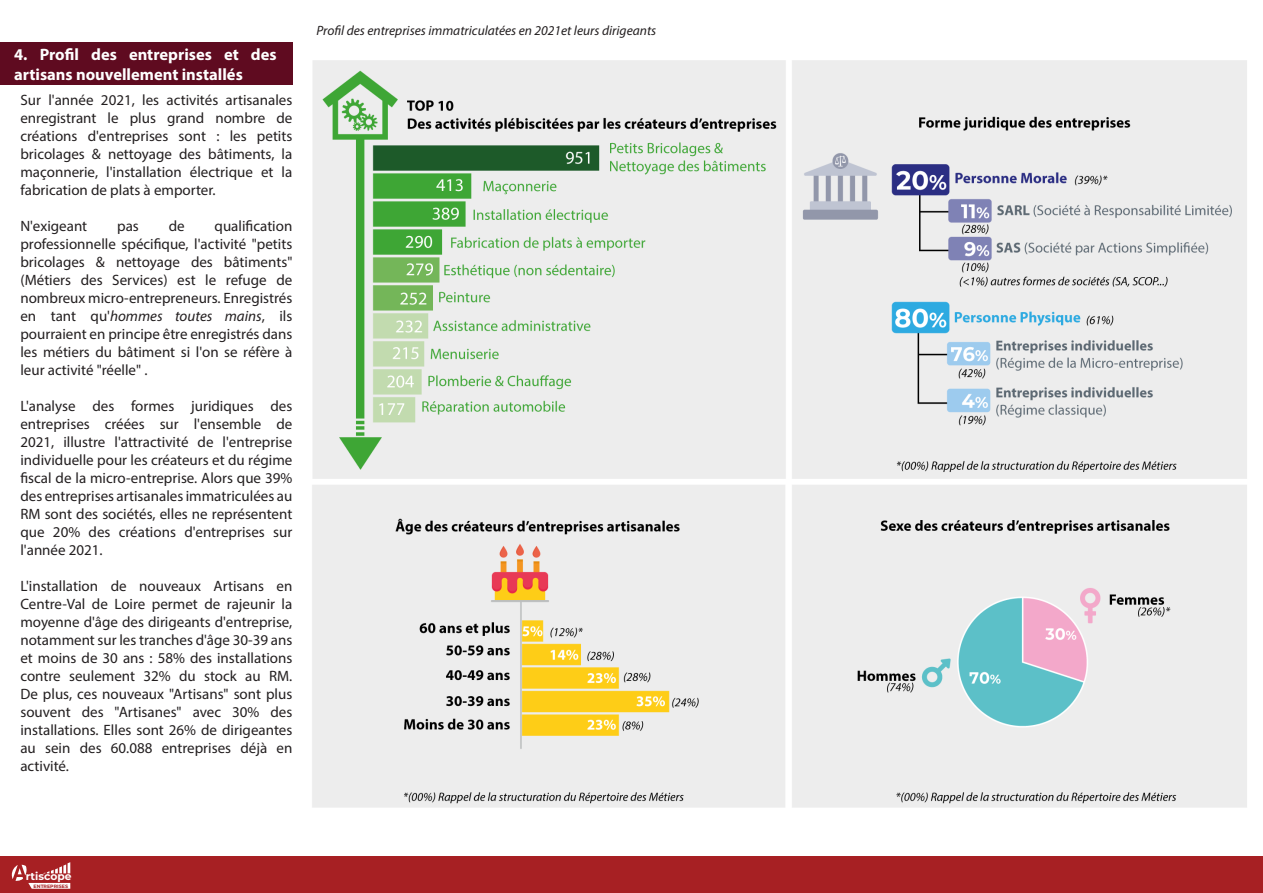
<style>
.page{position:relative;width:1263px;height:893px;background:#fff}
.page>*{position:absolute;margin:0;border:0;box-sizing:border-box;transform-origin:0 0}
.t1{font:700 16.5px/19.8px "Myriad Pro";color:#fff}
.Style_de_paragraphe{font:15px/18px "Myriad Pro";color:#231f20;text-align:justify}
.t2{font:italic 13.5px "Myriad Pro";color:#231f20}
.t3{font:700 10.65px "Montserrat";color:#fff}
.t4{font:700 4.8px "Montserrat";color:#a72023}
.s1{font-style:italic}
</style>
<div class="page">
<div style="left:0;top:857px;width:1263px;height:36px;background:#a72023"></div>
<svg style="left:12px;top:862px;width:58px;height:27px"></svg>
<div style="left:0;top:42px;width:292px;height:42px;background:#5f0b20"></div>
<img style="left:312px;top:60px;width:935px;height:748px">
<p class="t1" style="left:14px;top:44px;width:264px">4. Profil des entreprises et des artisans nouvellement installés</p>
<p class="Style_de_paragraphe" style="left:20px;top:90px;width:273px">Sur l'année 2021, les activités artisanales enregistrant le plus grand nombre de créations d'entreprises sont : les petits bricolages &amp; nettoyage des bâtiments, la maçonnerie, l'installation électrique et la fabrication de plats à emporter.</p>
<p class="Style_de_paragraphe" style="left:20px;top:216px;width:68px">N'exigeant</p>
<p class="Style_de_paragraphe" style="left:117px;top:216px;width:23px">pas</p>
<p class="Style_de_paragraphe" style="left:169px;top:216px;width:17px">de</p>
<p class="Style_de_paragraphe" style="left:20px;top:216px;width:273px;text-indent:194px">qualification professionnelle spécifique, l'activité "petits bricolages &amp; nettoyage des bâtiments" (Métiers des Services) est le refuge de nombreux micro-entrepreneurs. Enregistrés en tant qu'<span class="s1">hommes toutes mains</span>, ils pourraient en principe être enregistrés dans les métiers du bâtiment si l'on se réfère à leur activité "réelle" .</p>
<p class="Style_de_paragraphe" style="left:20px;top:396px;width:273px">L'analyse des formes juridiques des entreprises créées sur l'ensemble de 2021, illustre l'attractivité de l'entreprise individuelle pour les créateurs et du régime fiscal de la micro-entreprise. Alors que 39% des entreprises artisanales immatriculées au RM sont des sociétés, elles ne représentent que 20% des créations d'entreprises sur l'année 2021.</p>
<p class="Style_de_paragraphe" style="left:20px;top:576px;width:273px">L'installation de nouveaux Artisans en Centre-Val de Loire permet de rajeunir la moyenne d'âge des dirigeants d'entreprise, notamment sur les tranches d'âge 30-39 ans et moins de 30 ans : 58% des installations contre seulement 32% du stock au RM.<br>De plus, ces nouveaux "Artisans" sont plus souvent des "Artisanes" avec 30% des installations. Elles sont 26% de dirigeantes au sein des 60.088 entreprises déjà en activité.</p>
<p class="t2" style="left:316px;top:22px;width:341px">Profil des entreprises immatriculatées en 2021et leurs dirigeants</p>
<p class="t3" style="left:26px;top:869px;width:47px">rtiscope</p>
<p class="t4" style="left:34px;top:882px;width:36px">ENTREPRISES</p>
</div>
